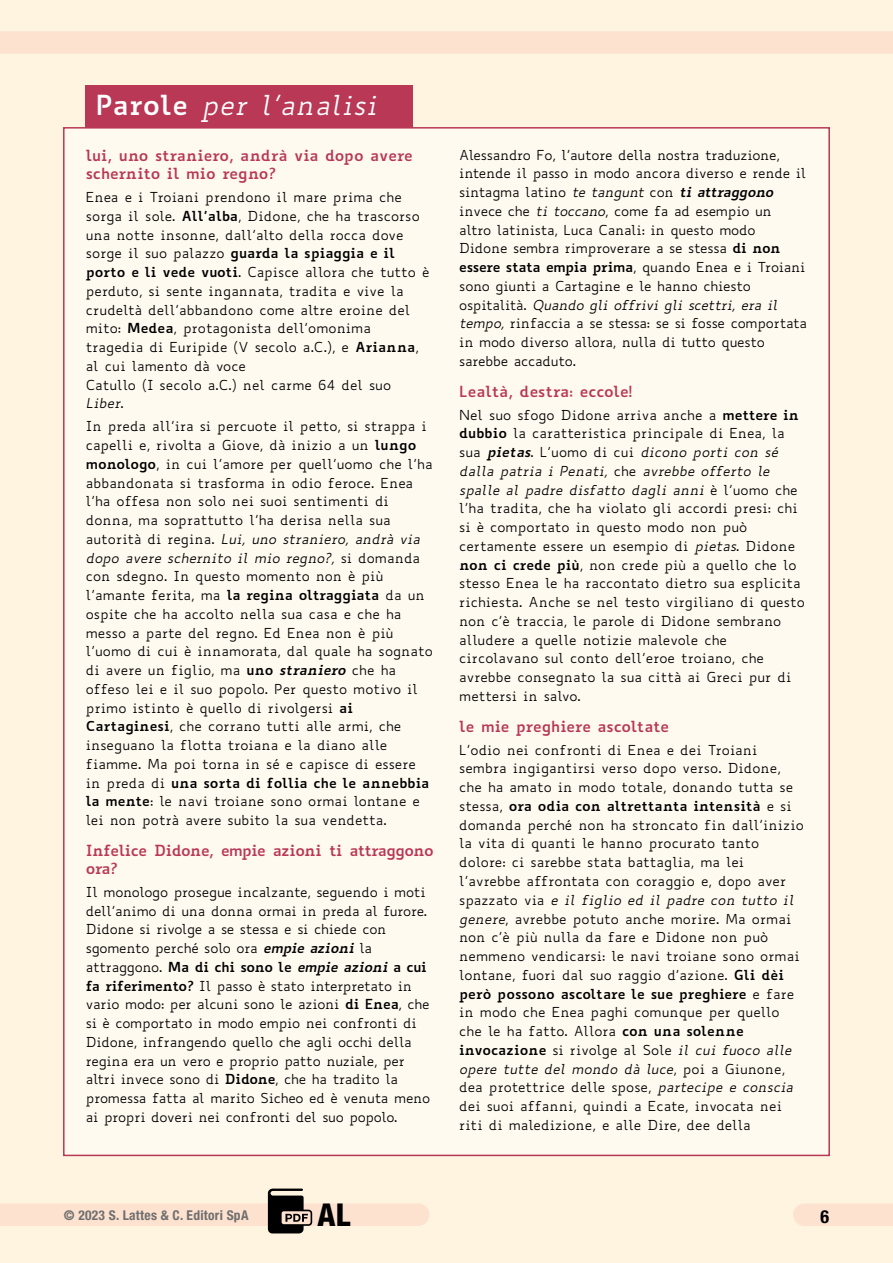
<style>
.page{position:relative;width:893px;height:1263px;background:#fff4e0}
.page>*{position:absolute;margin:0;border:0;box-sizing:border-box;transform-origin:0 0}
.t1{font:800 condensed 31.5px "Helvetica Neue LT Std";color:#000}
.t2{font:italic 27px "Biancoenero";letter-spacing:.02em;color:#fff}
.t3{font:700 condensed 18px "Helvetica Neue LT Std";color:#000}
.t4{font:700 15px/18px "Biancoenero";letter-spacing:-.015em;color:#b83855}
.t5{font:13.5px/18.8px "Biancoenero";letter-spacing:-.005em;color:#000}
.t6{font:700 condensed 13.5px "Helvetica Neue LT Std";letter-spacing:.02em;color:#706f6f}
.s1{font-weight:700;font-style:normal}
.s2{font-weight:700}
.s3{font-style:italic}
.s4{font-weight:700;font-style:italic}
</style>
<div class="page">
<div style="left:0;top:1203px;width:418px;height:23px;background:#fde2cf"></div>
<div style="left:0;top:31px;width:893px;height:23px;background:#fde2cf"></div>
<div style="left:85px;top:85px;width:327px;height:43px;background:#b83855"></div>
<div style="left:64px;top:128px;width:765px;height:1027px;background:#fffaf0"></div>
<div style="left:804px;top:1203px;width:89px;height:23px;background:#fde2cf"></div>
<svg style="left:268px;top:1188px;width:44px;height:45px"></svg>
<h2 class="t2" style="left:96px;top:87px;width:283px"><span class="s1">Parole</span> per l’analisi</h2>
<p class="t4" style="left:86px;top:145px;width:329px">lui, uno straniero, andrà via dopo avere schernito il mio regno?</p>
<p class="t5" style="left:86px;top:188px;width:345px">Enea e i Troiani prendono il mare prima che sorga il sole. <span class="s2">All’alba</span>, Didone, che ha trascorso una notte insonne, dall’alto della rocca dove sorge il suo palazzo <span class="s2">guarda la spiaggia e il porto e li vede vuoti</span>. Capisce allora che tutto è perduto, si sente ingannata, tradita e vive la crudeltà dell’abbandono come altre eroine del mito: <span class="s2">Medea</span>, protagonista dell’omonima tragedia di Euripide (V secolo a.C.), e <span class="s2">Arianna</span>, al cui lamento dà voce<br>Catullo (I secolo a.C.) nel carme 64 del suo <span class="s3">Liber</span>.</p>
<p class="t5" style="left:86px;top:417px;width:349px">In preda all’ira si percuote il petto, si strappa i capelli e, rivolta a Giove, dà inizio a un <span class="s2">lungo monologo</span>, in cui l’amore per quell’uomo che l’ha abbandonata si trasforma in odio feroce. Enea l’ha offesa non solo nei suoi sentimenti di donna, ma soprattutto l’ha derisa nella sua autorità di regina. <span class="s3">Lui, uno straniero, andrà via dopo avere schernito il mio regno?,</span> si domanda con sdegno. In questo momento non è più l’amante ferita, ma <span class="s2">la regina oltraggiata</span> da un ospite che ha accolto nella sua casa e che ha messo a parte del regno. Ed Enea non è più l’uomo di cui è innamorata, dal quale ha sognato di avere un figlio, ma <span class="s2">uno</span> <span class="s4">straniero</span> che ha offeso lei e il suo popolo. Per questo motivo il primo istinto è quello di rivolgersi <span class="s2">ai Cartaginesi</span>, che corrano tutti alle armi, che inseguano la flotta troiana e la diano alle fiamme. Ma poi torna in sé e capisce di essere in preda di <span class="s2">una sorta di follia che le annebbia la mente</span>: le navi troiane sono ormai lontane e lei non potrà avere subito la sua vendetta.</p>
<p class="t4" style="left:86px;top:839px;width:349px">Infelice Didone, empie azioni ti attraggono ora?</p>
<p class="t5" style="left:86px;top:882px;width:346px">Il monologo prosegue incalzante, seguendo i moti dell’animo di una donna ormai in preda al furore.<br>Didone si rivolge a se stessa e si chiede con sgomento perché solo ora <span class="s4">empie azioni</span> la attraggono. <span class="s2">Ma di chi sono le</span> <span class="s4">empie azioni</span> <span class="s2">a cui fa riferimento?</span> Il passo è stato interpretato in vario modo: per alcuni sono le azioni <span class="s2">di Enea</span>, che si è comportato in modo empio nei confronti di Didone, infrangendo quello che agli occhi della regina era un vero e proprio patto nuziale, per altri invece sono di <span class="s2">Didone</span>, che ha tradito la promessa fatta al marito Sicheo ed è venuta meno ai propri doveri nei confronti del suo popolo.</p>
<p class="t5" style="left:459px;top:145px;width:349px">Alessandro Fo, l’autore della nostra traduzione, intende il passo in modo ancora diverso e rende il sintagma latino <span class="s3">te tangunt</span> con <span class="s4">ti attraggono </span>invece che <span class="s3">ti toccano</span>, come fa ad esempio un altro latinista, Luca Canali: in questo modo Didone sembra rimproverare a se stessa <span class="s2">di non essere stata empia prima</span>, quando Enea e i Troiani sono giunti a Cartagine e le hanno chiesto ospitalità. <span class="s3">Quando gli offrivi gli scettri, era il tempo,</span> rinfaccia a se stessa: se si fosse comportata in modo diverso allora, nulla di tutto questo sarebbe accaduto.</p>
<p class="t4" style="left:459px;top:380px;width:175px">Lealtà, destra: eccole!</p>
<p class="t5" style="left:459px;top:405px;width:347px">Nel suo sfogo Didone arriva anche a <span class="s2">mettere in dubbio</span> la caratteristica principale di Enea, la sua <span class="s4">pietas</span>. L’uomo di cui <span class="s3">dicono porti con sé dalla patria i Penati,</span> che <span class="s3">avrebbe offerto le spalle al padre disfatto dagli anni</span> è l’uomo che l’ha tradita, che ha violato gli accordi presi: chi si è comportato in questo modo non può certamente essere un esempio di <span class="s3">pietas</span>. Didone <span class="s2">non ci crede più</span>, non crede più a quello che lo stesso Enea le ha raccontato dietro sua esplicita richiesta. Anche se nel testo virgiliano di questo non c’è traccia, le parole di Didone sembrano alludere a quelle notizie malevole che circolavano sul conto dell’eroe troiano, che avrebbe consegnato la sua città ai Greci pur di mettersi in salvo.</p>
<p class="t4" style="left:459px;top:715px;width:211px">le mie preghiere ascoltate</p>
<p class="t5" style="left:459px;top:740px;width:346px">L’odio nei confronti di Enea e dei Troiani sembra ingigantirsi verso dopo verso. Didone, che ha amato in modo totale, donando tutta se stessa, <span class="s2">ora odia con altrettanta intensità</span> e si domanda perché non ha stroncato fin dall’inizio la vita di quanti le hanno procurato tanto dolore: ci sarebbe stata battaglia, ma lei l’avrebbe affrontata con coraggio e, dopo aver spazzato via <span class="s3">e il figlio ed il padre con tutto il genere</span>, avrebbe potuto anche morire. Ma ormai non c’è più nulla da fare e Didone non può nemmeno vendicarsi: le navi troiane sono ormai lontane, fuori dal suo raggio d’azione. <span class="s2">Gli dèi però possono ascoltare le sue preghiere</span> e fare in modo che Enea paghi comunque per quello che le ha fatto. Allora <span class="s2">con una solenne invocazione</span> si rivolge al Sole <span class="s3">il cui fuoco alle opere tutte del mondo dà luce</span>, poi a Giunone, dea protettrice delle spose, <span class="s3">partecipe e conscia </span>dei suoi affanni, quindi a Ecate, invocata nei riti di maledizione, e alle Dire, dee della</p>
<p class="t6" style="left:64px;top:1206px;width:186px">© 2023 S. Lattes &amp; C. Editori SpA</p>
<h1 class="t1" style="left:318px;top:1195px;width:34px">AL</h1>
<h3 class="t3" style="left:820px;top:1206px;width:10px">6</h3>
</div>
